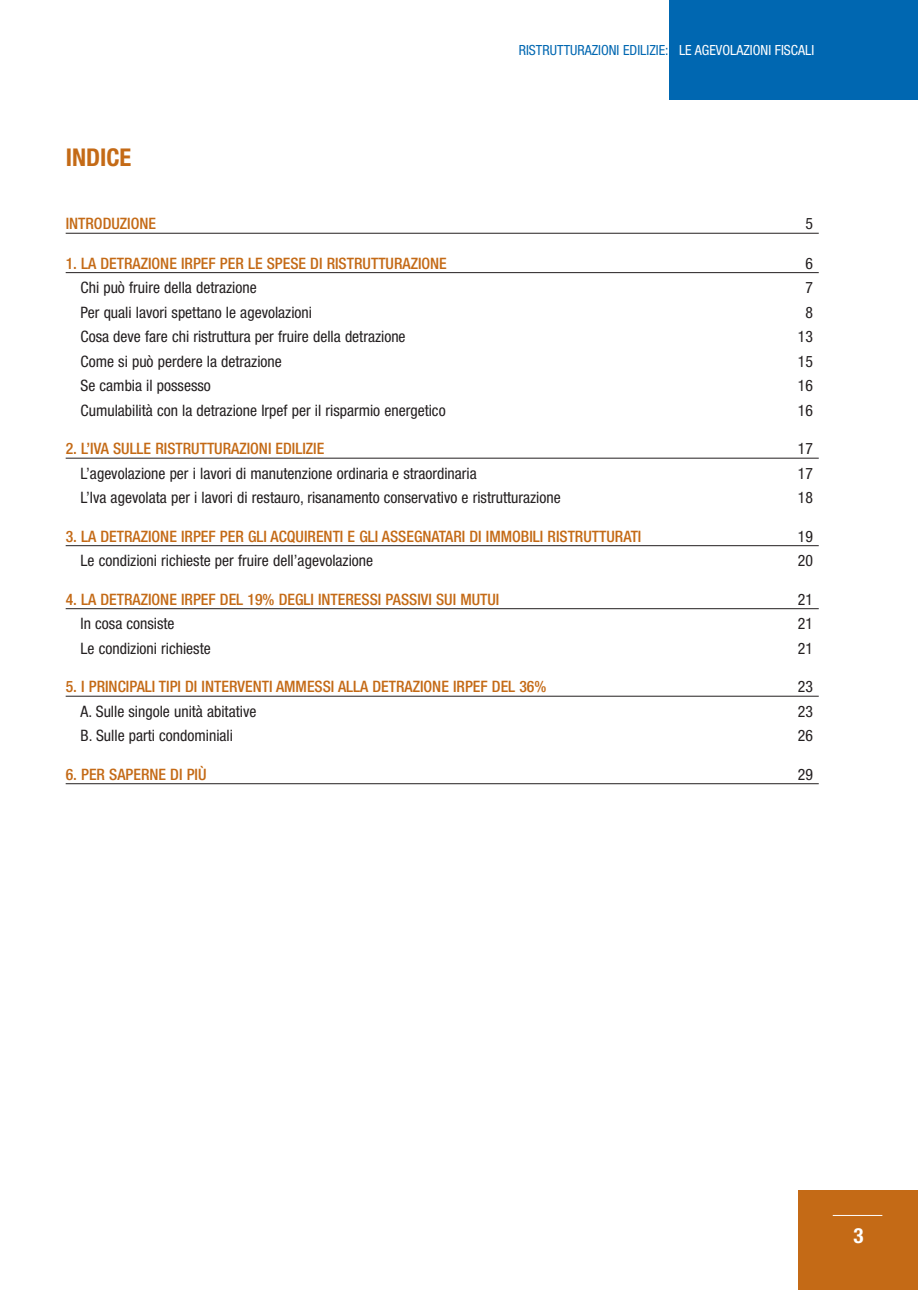
<style>
.page{position:relative;width:918px;height:1290px;background:#fff}
.page>*{position:absolute;margin:0;border:0;box-sizing:border-box;transform-origin:0 0}
.t1{font:700 condensed 24.5px "Helvetica Neue";color:#c46a16}
.t2{font:700 condensed 21px "Helvetica Neue";color:#fff}
.t3{font:condensed 15.75px "Helvetica Neue";color:#231f20}
.t4{font:500 condensed 15.75px "Helvetica Neue";color:#c46a16}
.t5{font:condensed 14px "Helvetica Neue";color:#0067b1}
.s1{color:#fff}
</style>
<div class="page">
<div style="left:670px;top:0;width:248px;height:99px;background:#0067b1"></div>
<div style="left:799px;top:1190px;width:119px;height:100px;background:#c46a16"></div>
<hr style="left:832px;top:1215px;width:50px;height:1px;background:#fff">
<hr style="left:66px;top:233px;width:753px;height:1px;background:#231f20">
<hr style="left:66px;top:272px;width:753px;height:1px;background:#231f20">
<hr style="left:66px;top:458px;width:753px;height:1px;background:#231f20">
<hr style="left:66px;top:545px;width:753px;height:1px;background:#231f20">
<hr style="left:66px;top:608px;width:753px;height:1px;background:#231f20">
<hr style="left:66px;top:696px;width:753px;height:1px;background:#231f20">
<hr style="left:66px;top:783px;width:753px;height:1px;background:#231f20">
<h1 class="t1" style="left:66px;top:149px;width:67px">INDICE</h1>
<p class="t5" style="left:519px;top:45px;width:297px">RISTRUTTURAZIONI EDILIZIE: <span class="s1">LE AGEVOLAZIONI FISCALI</span></p>
<p class="t4" style="left:66px;top:218px;width:92px">INTRODUZIONE</p>
<p class="t3" style="left:805px;top:218px;width:9px">5</p>
<p class="t4" style="left:66px;top:257px;width:383px">1. LA DETRAZIONE IRPEF PER LE SPESE DI RISTRUTTURAZIONE</p>
<p class="t3" style="left:805px;top:257px;width:9px">6</p>
<p class="t3" style="left:81px;top:282px;width:178px">Chi può fruire della detrazione</p>
<p class="t3" style="left:805px;top:282px;width:9px">7</p>
<p class="t3" style="left:81px;top:306px;width:233px">Per quali lavori spettano le agevolazioni</p>
<p class="t3" style="left:805px;top:306px;width:9px">8</p>
<p class="t3" style="left:81px;top:331px;width:326px">Cosa deve fare chi ristruttura per fruire della detrazione</p>
<p class="t3" style="left:798px;top:331px;width:17px">13</p>
<p class="t3" style="left:81px;top:355px;width:203px">Come si può perdere la detrazione</p>
<p class="t3" style="left:798px;top:355px;width:17px">15</p>
<p class="t3" style="left:81px;top:380px;width:132px">Se cambia il possesso</p>
<p class="t3" style="left:798px;top:380px;width:17px">16</p>
<p class="t3" style="left:81px;top:404px;width:366px">Cumulabilità con la detrazione Irpef per il risparmio energetico</p>
<p class="t3" style="left:798px;top:404px;width:17px">16</p>
<p class="t4" style="left:66px;top:443px;width:260px">2. L’IVA SULLE RISTRUTTURAZIONI EDILIZIE</p>
<p class="t3" style="left:798px;top:443px;width:17px">17</p>
<p class="t3" style="left:81px;top:467px;width:398px">L’agevolazione per i lavori di manutenzione ordinaria e straordinaria</p>
<p class="t3" style="left:798px;top:467px;width:17px">17</p>
<p class="t3" style="left:81px;top:492px;width:482px">L’Iva agevolata per i lavori di restauro, risanamento conservativo e ristrutturazione</p>
<p class="t3" style="left:798px;top:492px;width:17px">18</p>
<p class="t4" style="left:66px;top:530px;width:577px">3. LA DETRAZIONE IRPEF PER GLI ACQUIRENTI E GLI ASSEGNATARI DI IMMOBILI RISTRUTTURATI</p>
<p class="t3" style="left:798px;top:530px;width:17px">19</p>
<p class="t3" style="left:81px;top:555px;width:294px">Le condizioni richieste per fruire dell’agevolazione</p>
<p class="t3" style="left:798px;top:555px;width:17px">20</p>
<p class="t4" style="left:66px;top:593px;width:435px">4. LA DETRAZIONE IRPEF DEL 19% DEGLI INTERESSI PASSIVI SUI MUTUI</p>
<p class="t3" style="left:798px;top:593px;width:17px">21</p>
<p class="t3" style="left:81px;top:618px;width:96px">In cosa consiste</p>
<p class="t3" style="left:798px;top:618px;width:17px">21</p>
<p class="t3" style="left:81px;top:642px;width:132px">Le condizioni richieste</p>
<p class="t3" style="left:798px;top:642px;width:17px">21</p>
<p class="t4" style="left:66px;top:681px;width:482px">5. I PRINCIPALI TIPI DI INTERVENTI AMMESSI ALLA DETRAZIONE IRPEF DEL 36%</p>
<p class="t3" style="left:798px;top:681px;width:17px">23</p>
<p class="t3" style="left:81px;top:705px;width:177px">A. Sulle singole unità abitative</p>
<p class="t3" style="left:798px;top:705px;width:17px">23</p>
<p class="t3" style="left:81px;top:730px;width:154px">B. Sulle parti condominiali</p>
<p class="t3" style="left:798px;top:730px;width:17px">26</p>
<p class="t4" style="left:66px;top:768px;width:142px">6. PER SAPERNE DI PIÙ</p>
<p class="t3" style="left:798px;top:768px;width:17px">29</p>
<h2 class="t2" style="left:853px;top:1227px;width:12px">3</h2>
</div>
